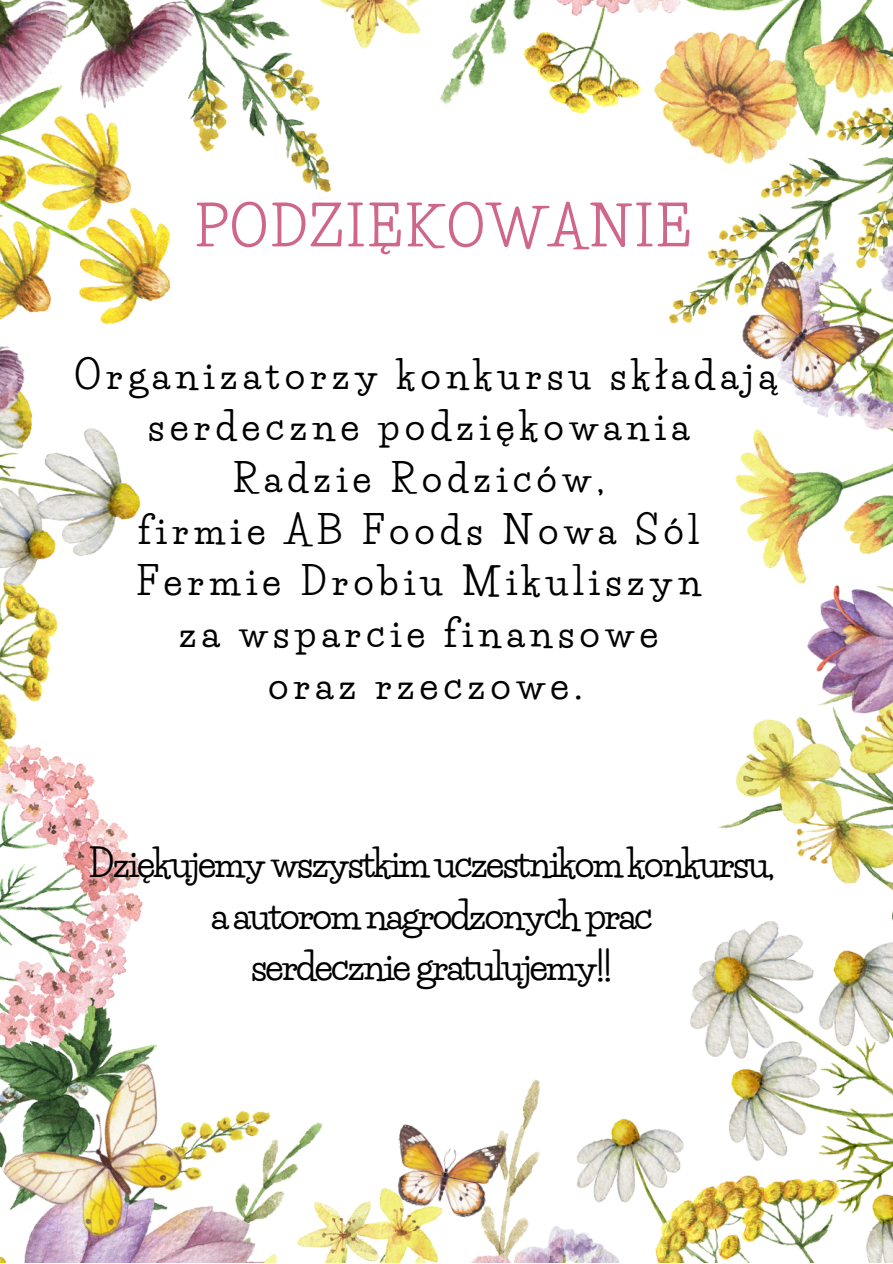
<style>
.page{position:relative;width:893px;height:1264px;background:#fff}
.page>*{position:absolute;margin:0;border:0;box-sizing:border-box;transform-origin:0 0}
.t1{font:700 53.4px "Life Savers";letter-spacing:.04em;color:#cf668b}
.t2{font:700 37.5px/51.8px "Life Savers";letter-spacing:.15em;color:#000;text-align:center}
.t3{font:700 37.05px/51.8px "Life Savers";letter-spacing:-.045em;color:#000;text-align:center}
</style>
<div class="page">
<img style="left:0;top:0;width:892px;height:1262px">
<img style="left:724px;top:259px;width:158px;height:150px">
<img style="left:386px;top:1123px;width:120px;height:99px">
<img style="left:0;top:1053px;width:216px;height:208px">
<h1 class="t1" style="left:194px;top:194px;width:498px">PODZIĘKOWANIE</h1>
<p class="t2" style="left:74px;top:349px;width:703px">Organizatorzy konkursu składają serdeczne podziękowania<br>Radzie Rodziców,<br>firmie AB Foods Nowa Sól<br>Fermie Drobiu Mikuliszyn<br>za wsparcie finansowe<br>oraz rzeczowe.</p>
<p class="t3" style="left:88px;top:837px;width:687px">Dziękujemy wszystkim uczestnikom konkursu, a autorom nagrodzonych prac<br>serdecznie gratulujemy!!</p>
</div>
